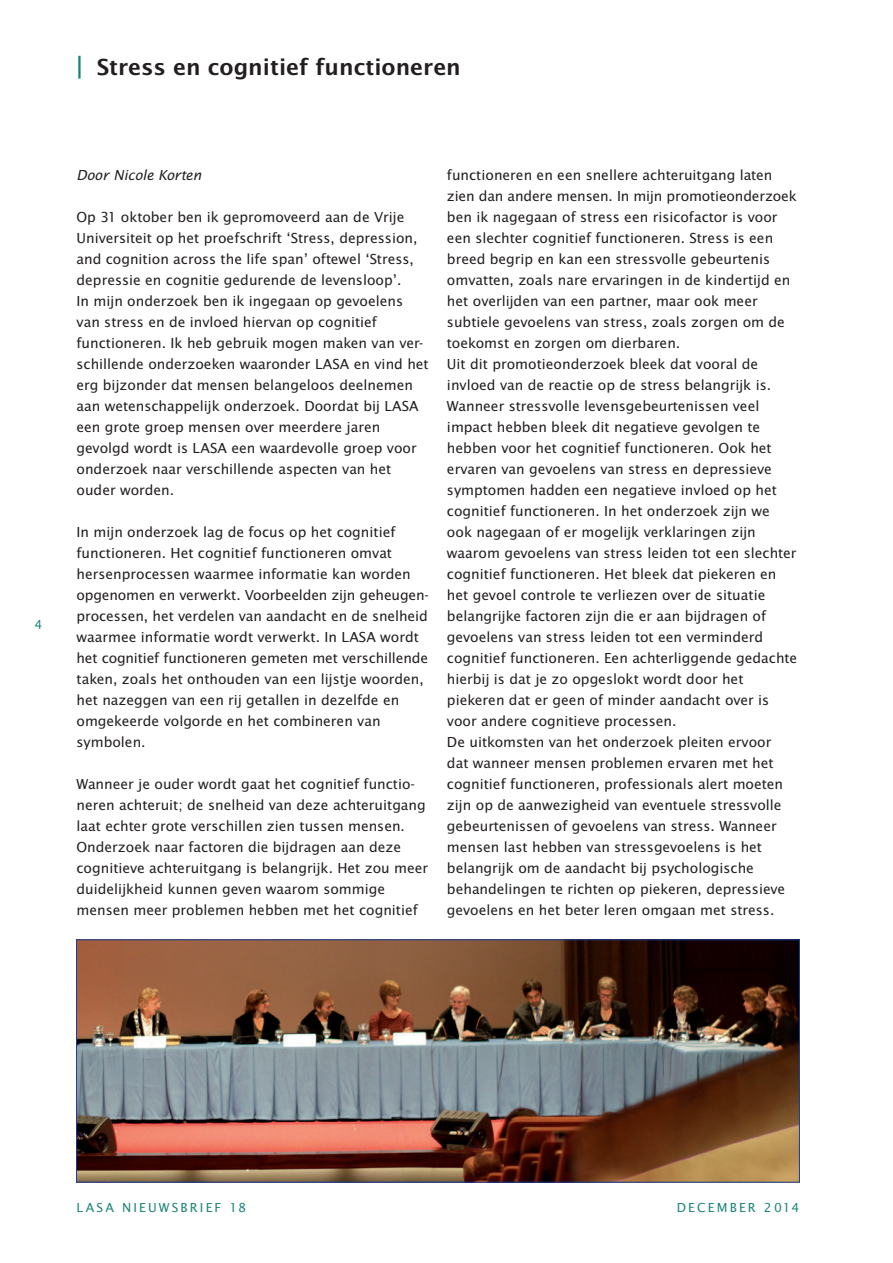
<style>
.page{position:relative;width:893px;height:1263px;background:#fff}
.page>*{position:absolute;margin:0;border:0;box-sizing:border-box;transform-origin:0 0}
.t1{font:600 24px "Lucida Sans EF";color:#231f20}
.t2{font:15px/21px "Lucida Sans EF";color:#231f20}
.t3{font:italic 15px "Lucida Sans EF";color:#231f20}
.t4{font:13.5px "Lucida Sans EF";letter-spacing:.16em;color:#1c8479}
.s1{font-size:27px;color:#1c8479}
</style>
<div class="page">
<img style="left:78px;top:941px;width:720px;height:239px">
<div style="left:76px;top:939px;width:724px;height:243px;border:1px solid #1b3e94"></div>
<h1 class="t1" style="left:77px;top:58px;width:386px"><span class="s1">|</span> Stress en cognitief functioneren</h1>
<p class="t4" style="left:34px;top:619px;width:9px">4</p>
<p class="t3" style="left:77px;top:169px;width:126px">Door Nicole Korten</p>
<p class="t2" style="left:77px;top:208px;width:354px">Op 31 oktober ben ik gepromoveerd aan de Vrije Universiteit op het proefschrift ‘Stress, depression, and cognition across the life span’ oftewel ‘Stress, depressie en cognitie gedurende de levensloop’.<br>In mijn onderzoek ben ik ingegaan op gevoelens van stress en de invloed hiervan op cognitief functioneren. Ik heb gebruik mogen maken van ver&shy;schillende onderzoeken waaronder LASA en vind het erg bijzonder dat mensen belangeloos deelnemen aan wetenschappelijk onderzoek. Doordat bij LASA een grote groep mensen over meerdere jaren gevolgd wordt is LASA een waardevolle groep voor onderzoek naar verschillende aspecten van het ouder worden.</p>
<p class="t2" style="left:77px;top:523px;width:354px">In mijn onderzoek lag de focus op het cognitief functioneren. Het cognitief functioneren omvat hersenprocessen waarmee informatie kan worden opgenomen en verwerkt. Voorbeelden zijn geheugen&shy;processen, het verdelen van aandacht en de snelheid waarmee informatie wordt verwerkt. In LASA wordt het cognitief functioneren gemeten met verschillende taken, zoals het onthouden van een lijstje woorden, het nazeggen van een rij getallen in dezelfde en omgekeerde volgorde en het combineren van symbolen.</p>
<p class="t2" style="left:77px;top:775px;width:353px">Wanneer je ouder wordt gaat het cognitief functio&shy;neren achteruit; de snelheid van deze achteruitgang laat echter grote verschillen zien tussen mensen.<br>Onderzoek naar factoren die bijdragen aan deze cognitieve achteruitgang is belangrijk. Het zou meer duidelijkheid kunnen geven waarom sommige mensen meer problemen hebben met het cognitief</p>
<p class="t2" style="left:447px;top:166px;width:352px">functioneren en een snellere achteruitgang laten zien dan andere mensen. In mijn promotieonderzoek ben ik nagegaan of stress een risicofactor is voor een slechter cognitief functioneren. Stress is een breed begrip en kan een stressvolle gebeurtenis omvatten, zoals nare ervaringen in de kindertijd en het overlijden van een partner, maar ook meer subtiele gevoelens van stress, zoals zorgen om de toekomst en zorgen om dierbaren.<br>Uit dit promotieonderzoek bleek dat vooral de invloed van de reactie op de stress belangrijk is.<br>Wanneer stressvolle levensgebeurtenissen veel impact hebben bleek dit negatieve gevolgen te hebben voor het cognitief functioneren. Ook het ervaren van gevoelens van stress en depressieve symptomen hadden een negatieve invloed op het cognitief functioneren. In het onderzoek zijn we ook nagegaan of er mogelijk verklaringen zijn waarom gevoelens van stress leiden tot een slechter cognitief functioneren. Het bleek dat piekeren en het gevoel controle te verliezen over de situatie belangrijke factoren zijn die er aan bijdragen of gevoelens van stress leiden tot een verminderd cognitief functioneren. Een achterliggende gedachte hierbij is dat je zo opgeslokt wordt door het piekeren dat er geen of minder aandacht over is voor andere cognitieve processen.<br>De uitkomsten van het onderzoek pleiten ervoor<br>dat wanneer mensen problemen ervaren met het cognitief functioneren, professionals alert moeten zijn op de aanwezigheid van eventuele stressvolle gebeurtenissen of gevoelens van stress. Wanneer mensen last hebben van stressgevoelens is het belangrijk om de aandacht bij psychologische behandelingen te richten op piekeren, depressieve gevoelens en het beter leren omgaan met stress.</p>
<p class="t4" style="left:77px;top:1199px;width:171px">LASA NIEUWSBRIEF 18</p>
<p class="t4" style="left:677px;top:1199px;width:124px">DECEMBER 2014</p>
</div>
